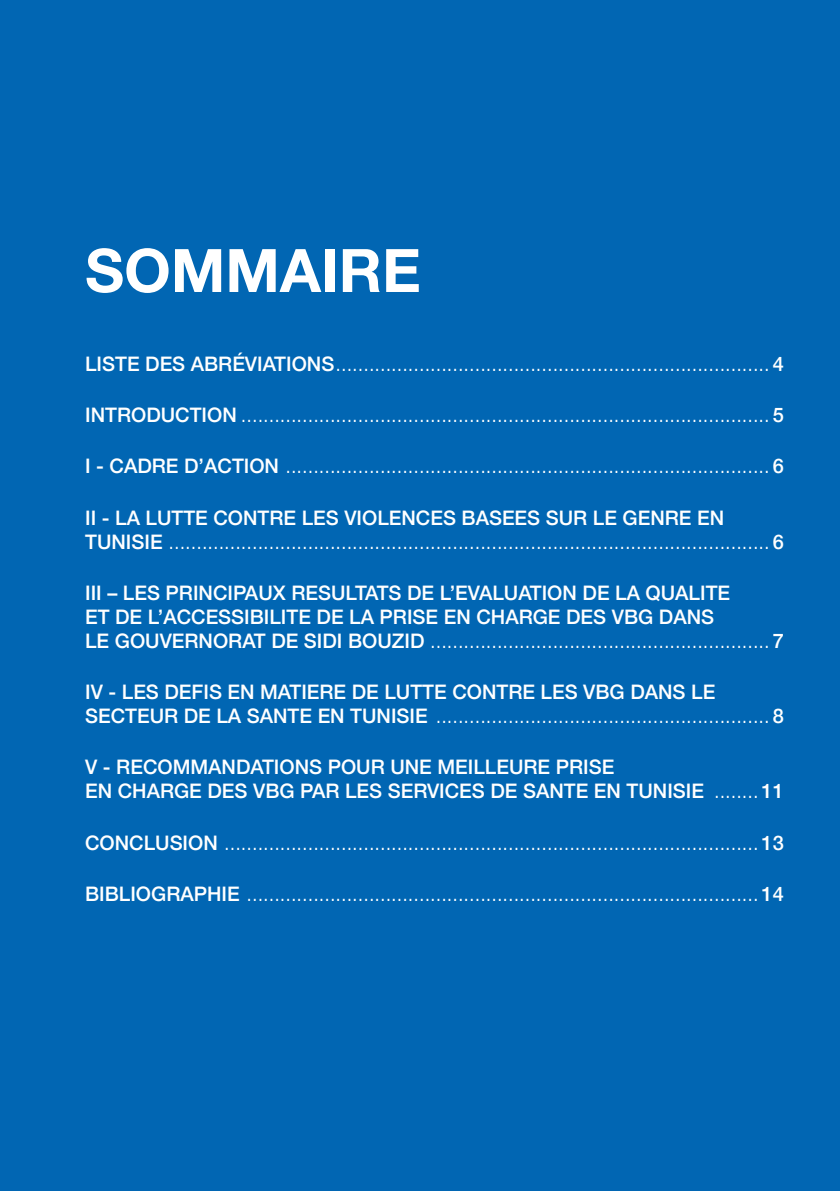
<style>
.page{position:relative;width:840px;height:1191px;background:#fff}
.page>*{position:absolute;margin:0;border:0;box-sizing:border-box;transform-origin:0 0}
.Titre_Bleu{font:700 60px "Helvetica Neue";color:#fff}
.t1{font:300 20px/24px "Helvetica Neue";color:#fff}
.t2{font:500 20px/24px "Helvetica Neue";color:#fff}
.s1{font-weight:500}
.s2{font-weight:300}
</style>
<div class="page">
<div style="left:0;top:0;width:839px;height:1191px;background:#0166b3"></div>
<p class="Titre_Bleu" style="left:85px;top:223px;width:337px">SOMMAIRE</p>
<p class="t1" style="left:85px;top:350px;width:699px"><span class="s1">LISTE DES ABRÉVIATIONS</span>.............................................................................. <span class="s1">4</span></p>
<p class="t1" style="left:85px;top:401px;width:699px"><span class="s1">INTRODUCTION</span> ............................................................................................... <span class="s1">5</span></p>
<p class="t1" style="left:85px;top:453px;width:699px"><span class="s1">I - CADRE D’ACTION</span> ....................................................................................... <span class="s1">6</span></p>
<p class="t1" style="left:85px;top:504px;width:699px"><span class="s1">II - LA LUTTE CONTRE LES VIOLENCES BASEES SUR LE GENRE EN<br>TUNISIE</span> ............................................................................................................ <span class="s1">6</span></p>
<p class="t2" style="left:85px;top:579px;width:699px">III – LES PRINCIPAUX RESULTATS DE L’EVALUATION DE LA QUALITE<br>ET DE L’ACCESSIBILITE DE LA PRISE EN CHARGE DES VBG DANS<br>LE GOUVERNORAT DE SIDI BOUZID <span class="s2">.............................................................</span> 7</p>
<p class="t2" style="left:85px;top:678px;width:699px">IV - LES DEFIS EN MATIERE DE LUTTE CONTRE LES VBG DANS LE<br>SECTEUR DE LA SANTE EN TUNISIE <span class="s2">............................................................</span> 8</p>
<p class="t2" style="left:85px;top:753px;width:699px">V - RECOMMANDATIONS POUR UNE MEILLEURE PRISE<br>EN CHARGE DES VBG PAR LES SERVICES DE SANTE EN TUNISIE <span class="s2">........</span> 11</p>
<p class="t1" style="left:85px;top:829px;width:699px"><span class="s1">CONCLUSION</span> ................................................................................................ <span class="s1">13</span></p>
<p class="t1" style="left:85px;top:880px;width:699px"><span class="s1">BIBLIOGRAPHIE</span> ............................................................................................ <span class="s1">14</span></p>
</div>
